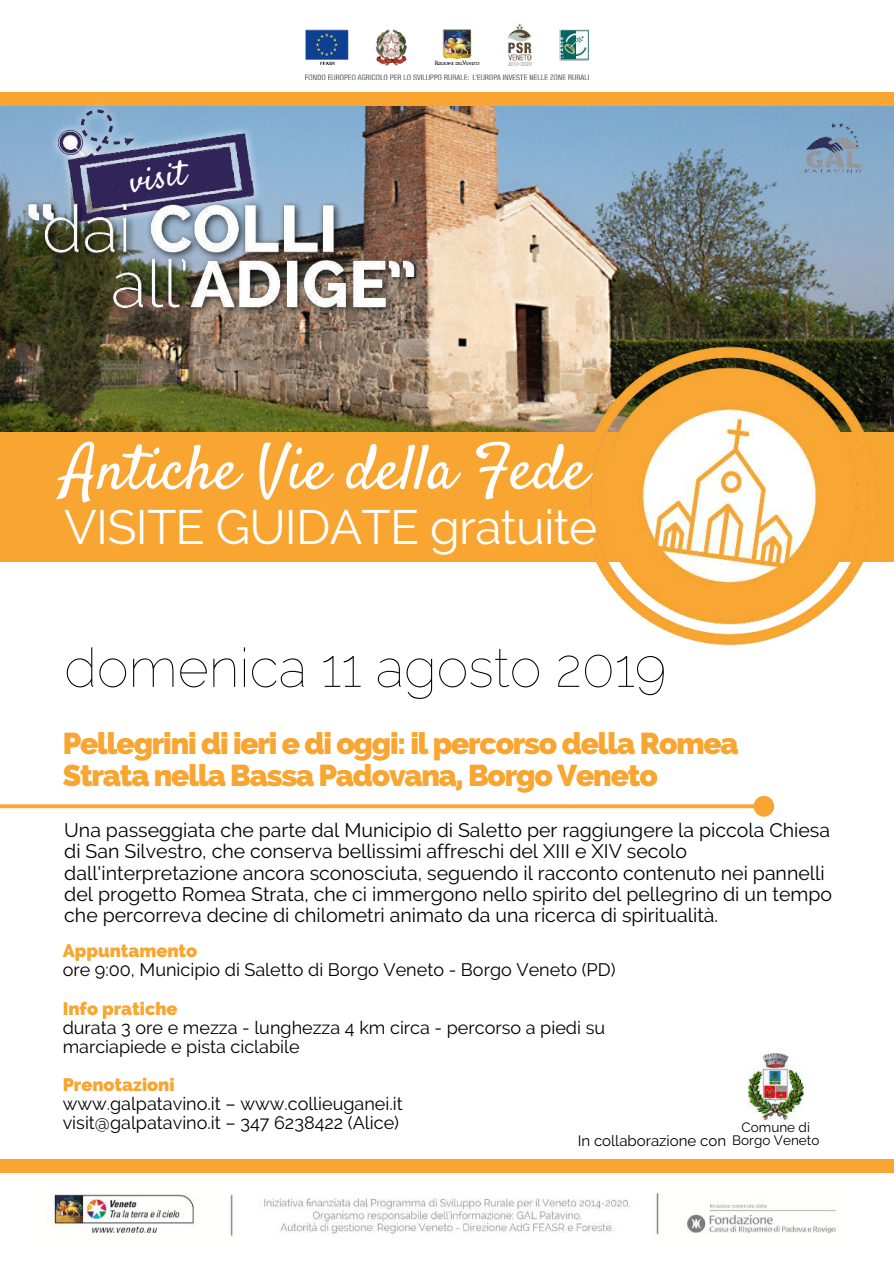
<style>
.page{position:relative;width:894px;height:1264px;background:#fff}
.page>*{position:absolute;margin:0;border:0;box-sizing:border-box;transform-origin:0 0}
.t1{font:63px "Satisfy";color:#fff}
.t2{font:100 54px "Raleway";color:#000}
.t3{font:48px "Raleway";letter-spacing:-.015em;color:#fff}
.t4{font:34.65px "Satisfy";color:#fff}
.t5{font:800 30px/31.5px "Raleway";letter-spacing:-.04em;color:#f8a531}
.t6{font:19.5px/21.5px "Raleway";color:#000}
.t7{font:18px/19.2px "Raleway";color:#000}
.t8{font:800 18px "Raleway";color:#f8a531}
.t9{font:15px "Raleway";color:#000}
.t10{font:13.5px/13.5px "Raleway";color:#000;text-align:center}
</style>
<div class="page">
<img style="left:0;top:106px;width:893px;height:326px">
<div style="left:0;top:432px;width:893px;height:130px;background:#f8a531"></div>
<div style="left:0;top:92px;width:893px;height:14px;background:#f8a531"></div>
<img style="left:305px;top:24px;width:283px;height:55px">
<img style="left:569px;top:335px;width:320px;height:311px">
<div style="left:0;top:1158px;width:893px;height:14px;background:#f8a531"></div>
<svg style="left:0;top:795px;width:774px;height:21px"></svg>
<img style="left:48px;top:1192px;width:788px;height:44px">
<img style="left:804px;top:123px;width:55px;height:51px">
<img style="left:0;top:105px;width:441px;height:219px">
<img style="left:748px;top:1053px;width:55px;height:67px">
<h3 class="t4" style="left:126px;top:160px;width:58px;rotate:-9deg">visit</h3>
<h1 class="t1" style="left:63px;top:429px;width:526px">Antiche Vie della Fede</h1>
<h3 class="t3" style="left:64px;top:499px;width:534px">VISITE GUIDATE gratuite</h3>
<h2 class="t2" style="left:64px;top:636px;width:603px">domenica 11 agosto 2019</h2>
<h3 class="t5" style="left:63px;top:728px;width:677px">Pellegrini di ieri e di oggi: il percorso della Romea<br>Strata nella Bassa Padovana, Borgo Veneto</h3>
<p class="t6" style="left:64px;top:819px;width:769px">Una passeggiata che parte dal Municipio di Saletto per raggiungere la piccola Chiesa di San Silvestro, che conserva bellissimi affreschi del XIII e XIV secolo dall'interpretazione ancora sconosciuta, seguendo il racconto contenuto nei pannelli del progetto Romea Strata, che ci immergono nello spirito del pellegrino di un tempo che percorreva decine di chilometri animato da una ricerca di spiritualità.</p>
<p class="t8" style="left:63px;top:940px;width:136px">Appuntamento</p>
<p class="t7" style="left:63px;top:960px;width:554px">ore 9:00, Municipio di Saletto di Borgo Veneto - Borgo Veneto (PD)</p>
<p class="t8" style="left:63px;top:998px;width:116px">Info pratiche</p>
<p class="t7" style="left:63px;top:1017px;width:544px">durata 3 ore e mezza - lunghezza 4 km circa - percorso a piedi su marciapiede e pista ciclabile</p>
<p class="t8" style="left:63px;top:1074px;width:113px">Prenotazioni</p>
<p class="t7" style="left:63px;top:1094px;width:341px">www.galpatavino.it – www.collieuganei.it visit@galpatavino.it – 347 6238422 (Alice)</p>
<p class="t10" style="left:732px;top:1120px;width:89px">Comune di<br>Borgo Veneto</p>
<p class="t9" style="left:577px;top:1131px;width:150px">In collaborazione con</p>
</div>
